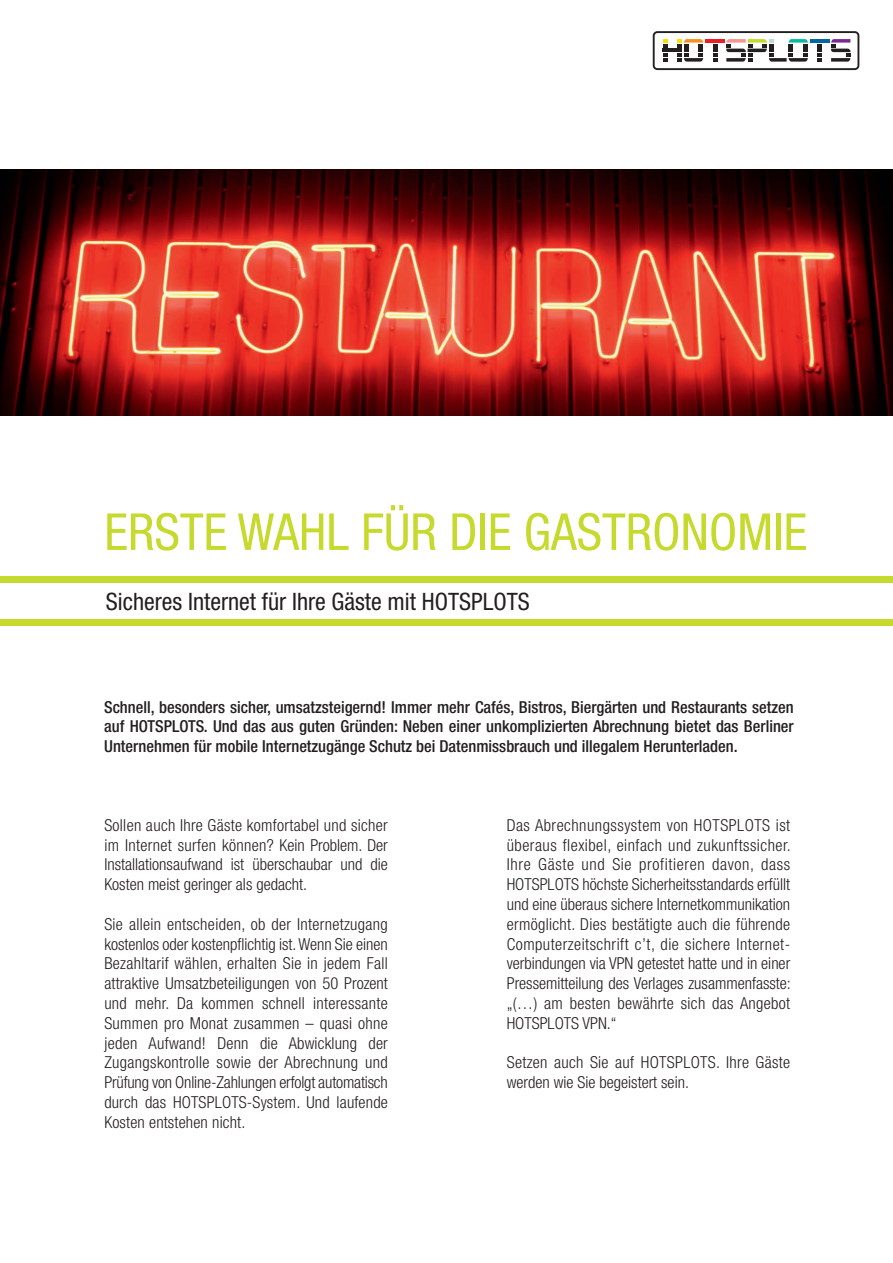
<style>
.page{position:relative;width:893px;height:1263px;background:#fff}
.page>*{position:absolute;margin:0;border:0;box-sizing:border-box;transform-origin:0 0}
.t1{font:condensed 51px "Helvetica Neue LT Std";color:#c6d92d}
.t2{font:condensed 24px "Helvetica Neue LT Std";color:#231f20}
.t3{font:300 condensed 16.5px/19.8px "Helvetica Neue LT Std";letter-spacing:.01em;color:#231f20;text-align:justify}
.t4{font:500 condensed 16.5px/19.8px "Helvetica Neue LT Std";color:#231f20;text-align:justify}
</style>
<div class="page">
<img style="left:0;top:169px;width:893px;height:247px">
<div style="left:653px;top:31px;width:206px;height:39px;border:2px solid #231f20;border-radius:4px"></div>
<hr style="left:705px;top:39px;width:19px;height:4px;background:#ee1d23">
<svg style="left:831px;top:39px;width:19px;height:23px"></svg>
<svg style="left:663px;top:39px;width:4px;height:8px"></svg>
<hr style="left:663px;top:49px;width:19px;height:3px;background:#231f20">
<svg style="left:663px;top:53px;width:4px;height:9px"></svg>
<svg style="left:677px;top:39px;width:26px;height:23px"></svg>
<svg style="left:713px;top:44px;width:4px;height:18px"></svg>
<svg style="left:726px;top:39px;width:82px;height:23px"></svg>
<hr style="left:810px;top:39px;width:19px;height:4px;background:#0166a5">
<svg style="left:817px;top:44px;width:5px;height:18px"></svg>
<div style="left:0;top:619px;width:893px;height:7px;background:#c6d92d"></div>
<div style="left:0;top:576px;width:893px;height:7px;background:#c6d92d"></div>
<h1 class="t1" style="left:104px;top:513px;width:704px">ERSTE WAHL FÜR DIE GASTRONOMIE</h1>
<h2 class="t2" style="left:106px;top:593px;width:425px">Sicheres Internet für Ihre Gäste mit HOTSPLOTS</h2>
<p class="t4" style="left:104px;top:698px;width:691px">Schnell, besonders sicher, umsatzsteigernd! Immer mehr Cafés, Bistros, Biergärten und Restaurants setzen auf HOTSPLOTS. Und das aus guten Gründen: Neben einer unkomplizierten Abrechnung bietet das Berliner Unternehmen für mobile Internetzugänge Schutz bei Datenmissbrauch und illegalem Herunterladen.</p>
<p class="t3" style="left:104px;top:817px;width:285px">Sollen auch Ihre Gäste komfortabel und sicher im Internet surfen können? Kein Problem. Der Installationsaufwand ist überschaubar und die Kosten meist geringer als gedacht.</p>
<p class="t3" style="left:104px;top:916px;width:285px">Sie allein entscheiden, ob der Internetzugang kostenlos oder kostenpflichtig ist. Wenn Sie einen Bezahltarif wählen, erhalten Sie in jedem Fall attraktive Umsatzbeteiligungen von 50 Prozent und mehr. Da kommen schnell interessante Summen pro Monat zusammen – quasi ohne jeden Aufwand! Denn die Abwicklung der Zugangskontrolle sowie der Abrechnung und Prüfung von Online-Zahlungen erfolgt automatisch durch das HOTSPLOTS-System. Und laufende Kosten entstehen nicht.</p>
<p class="t3" style="left:507px;top:817px;width:286px">Das Abrechnungssystem von HOTSPLOTS ist überaus flexibel, einfach und zukunftssicher.<br>Ihre Gäste und Sie profitieren davon, dass HOTSPLOTS höchste Sicherheitsstandards erfüllt und eine überaus sichere Internetkommunikation ermöglicht. Dies bestätigte auch die führende Computerzeitschrift c’t, die sichere Internet&shy;verbindungen via VPN getestet hatte und in einer Pressemitteilung des Verlages zusammenfasste: „(…) am besten bewährte sich das Angebot HOTSPLOTS VPN.“</p>
<p class="t3" style="left:507px;top:1054px;width:285px">Setzen auch Sie auf HOTSPLOTS. Ihre Gäste werden wie Sie begeistert sein.</p>
</div>
